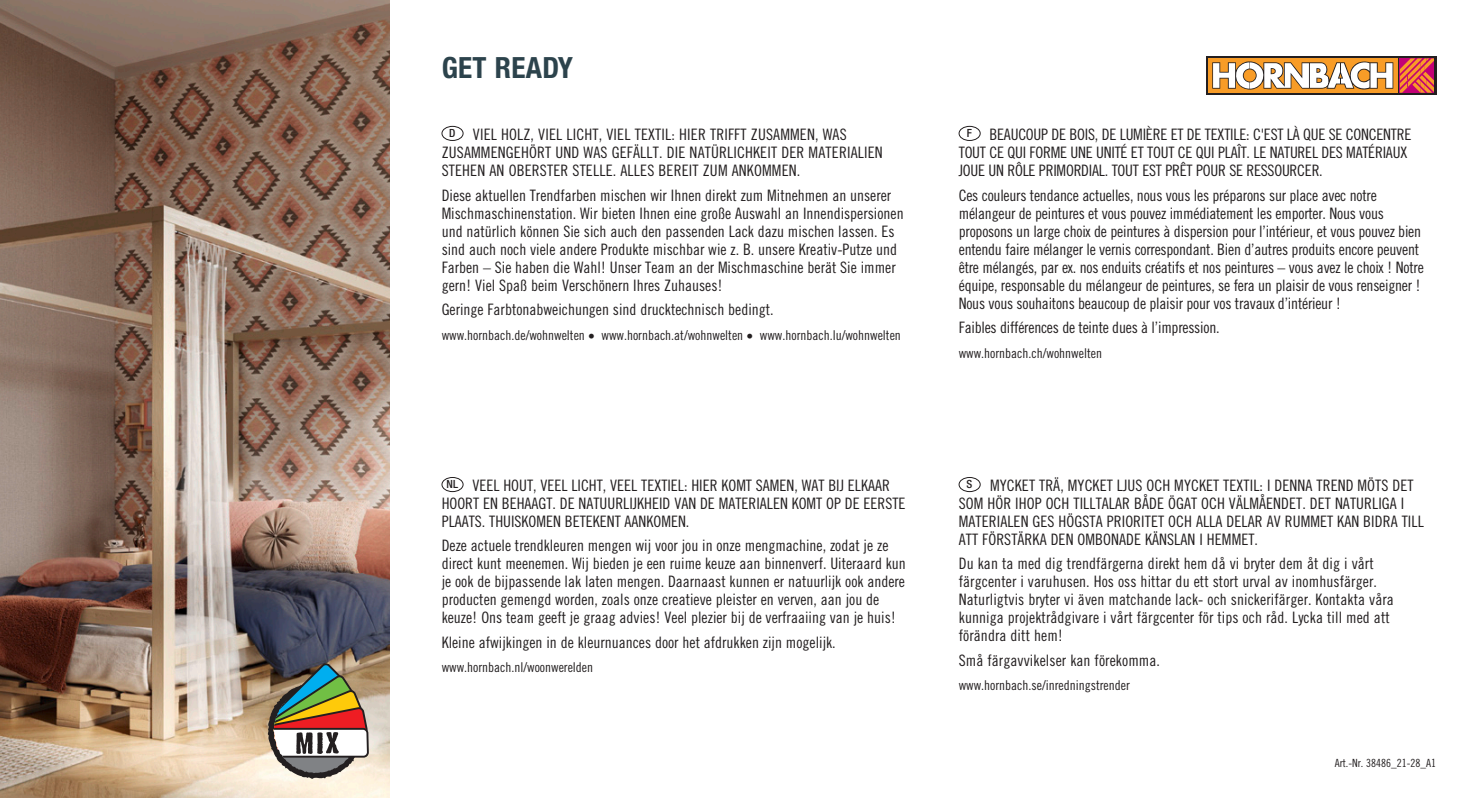
<style>
.page{position:relative;width:1467px;height:798px;background:#fff}
.page>*{position:absolute;margin:0;border:0;box-sizing:border-box;transform-origin:0 0}
.t1{font:700 condensed 29.25px "Helvetica Neue LT Pro";letter-spacing:.01em;color:#2c434c}
.t2{font:15.75px/18px "Trade Gothic Hornbach Cn 18";color:#231f20}
.t3{font:13.5px "Trade Gothic Hornbach Cn 18";color:#231f20}
.t4{font:11.25px "Trade Gothic Hornbach Cn 18";color:#231f20}
.t5{font:500 condensed 11.25px "Helvetica Neue LT Pro";color:#231f20}
</style>
<div class="page">
<div style="left:1206px;top:56px;width:230px;height:39px;background:#231f20"></div>
<div style="left:1208px;top:58px;width:190px;height:35px;background:#f89c27"></div>
<svg style="left:1400px;top:58px;width:34px;height:35px"></svg>
<svg style="left:1212px;top:61px;width:181px;height:28px"></svg>
<div style="left:959px;top:126px;width:21px;height:15px;border:1px solid #231f20;border-radius:50%"></div>
<div style="left:959px;top:477px;width:21px;height:14px;border:1px solid #231f20;border-radius:50%"></div>
<div style="left:442px;top:477px;width:21px;height:14px;border:1px solid #231f20;border-radius:50%"></div>
<div style="left:442px;top:126px;width:21px;height:15px;border:1px solid #231f20;border-radius:50%"></div>
<img style="left:0;top:0;width:389px;height:797px">
<img style="left:268px;top:662px;width:101px;height:116px">
<h1 class="t1" style="left:442px;top:50px;width:133px">GET READY</h1>
<p class="t2" style="left:442px;top:125px;width:443px;text-indent:31px">VIEL HOLZ, VIEL LICHT, VIEL TEXTIL: HIER TRIFFT ZUSAMMEN, WAS<br>ZUSAMMENGEHÖRT UND WAS GEFÄLLT. DIE NATÜRLICHKEIT DER MATERIALIEN<br>STEHEN AN OBERSTER STELLE. ALLES BEREIT ZUM ANKOMMEN.</p>
<p class="t2" style="left:442px;top:186px;width:463px">Diese aktuellen Trendfarben mischen wir Ihnen direkt zum Mitnehmen an unserer Mischmaschinenstation. Wir bieten Ihnen eine große Auswahl an Innendispersionen und natürlich können Sie sich auch den passenden Lack dazu mischen lassen. Es sind auch noch viele andere Produkte mischbar wie z. B. unsere Kreativ-Putze und Farben – Sie haben die Wahl! Unser Team an der Mischmaschine berät Sie immer gern! Viel Spaß beim Verschönern Ihres Zuhauses!</p>
<p class="t2" style="left:442px;top:300px;width:333px">Geringe Farbtonabweichungen sind drucktechnisch bedingt.</p>
<p class="t3" style="left:442px;top:327px;width:461px">www.hornbach.de/wohnwelten • www.hornbach.at/wohnwelten • www.hornbach.lu/wohnwelten</p>
<p class="t5" style="left:449px;top:126px;width:8px">D</p>
<p class="t2" style="left:959px;top:125px;width:454px;text-indent:31px">BEAUCOUP DE BOIS, DE LUMIÈRE ET DE TEXTILE: C'EST LÀ QUE SE CONCENTRE<br>TOUT CE QUI FORME UNE UNITÉ ET TOUT CE QUI PLAÎT. LE NATUREL DES MATÉRIAUX<br>JOUE UN RÔLE PRIMORDIAL. TOUT EST PRÊT POUR SE RESSOURCER.</p>
<p class="t2" style="left:959px;top:186px;width:467px">Ces couleurs tendance actuelles, nous vous les préparons sur place avec notre mélangeur de peintures et vous pouvez immédiatement les emporter. Nous vous proposons un large choix de peintures à dispersion pour l’intérieur, et vous pouvez bien entendu faire mélanger le vernis correspondant. Bien d’autres produits encore peuvent être mélangés, par ex. nos enduits créatifs et nos peintures – vous avez le choix ! Notre équipe, responsable du mélangeur de peintures, se fera un plaisir de vous renseigner !<br>Nous vous souhaitons beaucoup de plaisir pour vos travaux d’intérieur !</p>
<p class="t2" style="left:959px;top:318px;width:262px">Faibles différences de teinte dues à l’impression.</p>
<p class="t3" style="left:959px;top:345px;width:145px">www.hornbach.ch/wohnwelten</p>
<p class="t5" style="left:967px;top:126px;width:7px">F</p>
<p class="t2" style="left:959px;top:475px;width:467px;text-indent:31px">MYCKET TRÄ, MYCKET LJUS OCH MYCKET TEXTIL: I DENNA TREND MÖTS DET SOM HÖR IHOP OCH TILLTALAR BÅDE ÖGAT OCH VÄLMÅENDET. DET NATURLIGA I MATERIALEN GES HÖGSTA PRIORITET OCH ALLA DELAR AV RUMMET KAN BIDRA TILL ATT FÖRSTÄRKA DEN OMBONADE KÄNSLAN I HEMMET.</p>
<p class="t2" style="left:959px;top:554px;width:437px">Du kan ta med dig trendfärgerna direkt hem då vi bryter dem åt dig i vårt färgcenter i varuhusen. Hos oss hittar du ett stort urval av inomhusfärger.<br>Naturligtvis bryter vi även matchande lack- och snickerifärger. Kontakta våra kunniga projektrådgivare i vårt färgcenter för tips och råd. Lycka till med att förändra ditt hem!</p>
<p class="t2" style="left:959px;top:650px;width:203px">Små färgavvikelser kan förekomma.</p>
<p class="t3" style="left:959px;top:676px;width:172px">www.hornbach.se/inredningstrender</p>
<p class="t2" style="left:442px;top:475px;width:465px;text-indent:31px">VEEL HOUT, VEEL LICHT, VEEL TEXTIEL: HIER KOMT SAMEN, WAT BIJ ELKAAR<br>HOORT EN BEHAAGT. DE NATUURLIJKHEID VAN DE MATERIALEN KOMT OP DE EERSTE<br>PLAATS. THUISKOMEN BETEKENT AANKOMEN.</p>
<p class="t2" style="left:442px;top:536px;width:466px">Deze actuele trendkleuren mengen wij voor jou in onze mengmachine, zodat je ze direct kunt meenemen. Wij bieden je een ruime keuze aan binnenverf. Uiteraard kun je ook de bijpassende lak laten mengen. Daarnaast kunnen er natuurlijk ook andere producten gemengd worden, zoals onze creatieve pleister en verven, aan jou de keuze! Ons team geeft je graag advies! Veel plezier bij de verfraaiing van je huis!</p>
<p class="t2" style="left:442px;top:632px;width:396px">Kleine afwijkingen in de kleurnuances door het afdrukken zijn mogelijk.</p>
<p class="t3" style="left:442px;top:658px;width:153px">www.hornbach.nl/woonwerelden</p>
<p class="t5" style="left:447px;top:477px;width:13px">NL</p>
<p class="t5" style="left:967px;top:477px;width:7px">S</p>
<p class="t4" style="left:1335px;top:756px;width:103px">Art.-Nr. 38486_21-28_A1</p>
</div>
